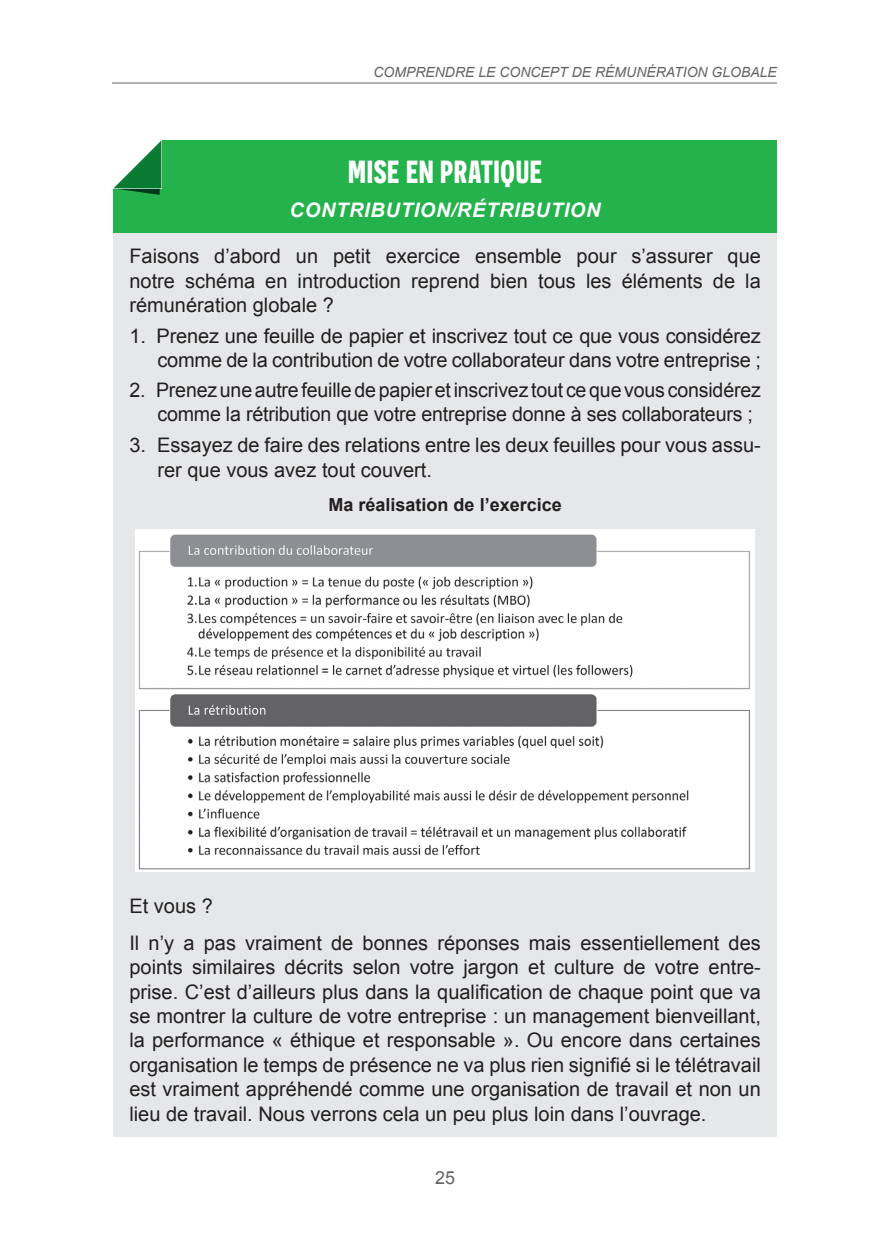
<style>
.page{position:relative;width:879px;height:1248px;background:#fff}
.page>*{position:absolute;margin:0;border:0;box-sizing:border-box;transform-origin:0 0}
.Titre_feuille_de_calcul{font:700 32px "Novecentosanscondensed";letter-spacing:.02em;color:#fff}
.Texte_courant{font:20px/24.4px "Arial";letter-spacing:-.01em;color:#231f20}
.Texte_courant_avant_puce{font:20px/24.4px "Arial";color:#231f20;text-align:justify}
.Sous_titre_feuille_de_calcul{font:italic 700 20px "Arial";letter-spacing:.035em;color:#fff}
.Titre_illustration{font:700 18px "Arial";color:#231f20}
.t1{font:18px "Arial";color:#636366}
.t2{font:italic 14px "Arial";color:#636366}
</style>
<div class="page">
<hr style="left:112px;top:82px;width:665px;height:1px;background:#636366">
<div style="left:113px;top:140px;width:664px;height:93px;background:#23b24b"></div>
<div style="left:113px;top:233px;width:664px;height:903px;background:#e6e7e9"></div>
<img style="left:136px;top:529px;width:618px;height:342px">
<svg style="left:113px;top:140px;width:48px;height:55px;background:#7bb791"></svg>
<p class="t2" style="left:373px;top:63px;width:405px">COMPRENDRE LE CONCEPT DE RÉMUNÉRATION GLOBALE</p>
<p class="Titre_feuille_de_calcul" style="left:348px;top:152px;width:196px">MISE EN PRATIQUE</p>
<p class="Sous_titre_feuille_de_calcul" style="left:290px;top:196px;width:312px">CONTRIBUTION/RÉTRIBUTION</p>
<p class="Texte_courant_avant_puce" style="left:129px;top:244px;width:633px">Faisons d’abord un petit exercice ensemble pour s’assurer que notre schéma en introduction reprend bien tous les éléments de la rémunération globale ?</p>
<p class="Texte_courant" style="left:129px;top:323px;width:633px;text-align:right">1. Prenez une feuille de papier et inscrivez tout ce que vous considérez comme de la contribution de votre collaborateur dans votre entreprise ;</p>
<p class="Texte_courant" style="left:157px;top:378px;width:605px;text-indent:-28px">2. Prenez une autre feuille de papier et inscrivez tout ce que vous considérez comme la rétribution que votre entreprise donne à ses collaborateurs ;</p>
<p class="Texte_courant" style="left:157px;top:432px;width:605px;line-height:25px;text-indent:-28px">3. Essayez de faire des relations entre les deux feuilles pour vous assu&shy;rer que vous avez tout couvert.</p>
<p class="Titre_illustration" style="left:328px;top:492px;width:235px">Ma réalisation de l’exercice</p>
<p class="Texte_courant" style="left:129px;top:894px;width:85px">Et vous ?</p>
<p class="Texte_courant" style="left:129px;top:930px;width:633px;text-align:justify">Il n’y a pas vraiment de bonnes réponses mais essentiellement des points similaires décrits selon votre jargon et culture de votre entre&shy;prise. C’est d’ailleurs plus dans la qualification de chaque point que va se montrer la culture de votre entreprise : un management bienveillant, la performance « éthique et responsable ». Ou encore dans certaines organisation le temps de présence ne va plus rien signifié si le télétravail est vraiment appréhendé comme une organisation de travail et non un lieu de travail. Nous verrons cela un peu plus loin dans l’ouvrage.</p>
<p class="t1" style="left:435px;top:1165px;width:22px">25</p>
</div>
